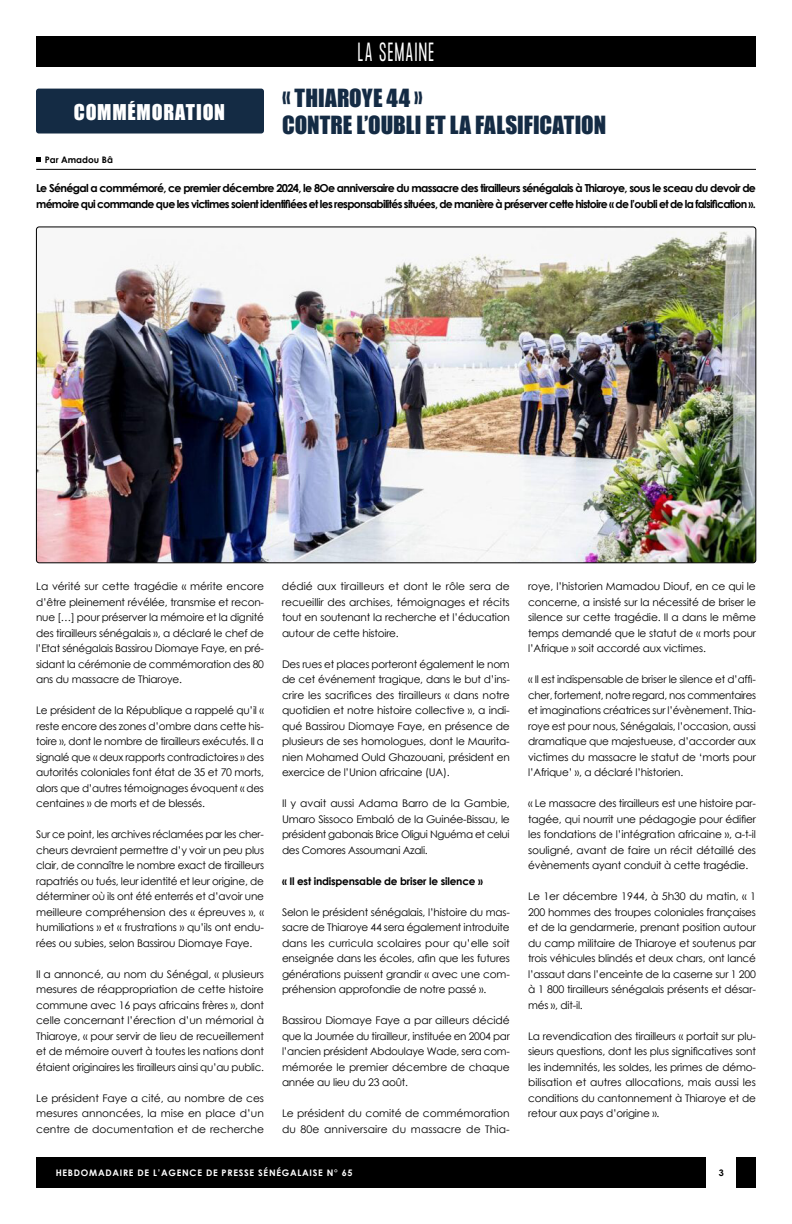
<style>
.page{position:relative;width:792px;height:1224px;background:#fff}
.page>*{position:absolute;margin:0;border:0;box-sizing:border-box;transform-origin:0 0}
.t1{font:23px/27px "Impact";color:#142b44}
.t2{font:300 23px "Formula Condensed";letter-spacing:.075em;color:#fff;scale:.8 1}
.t3{font:20px "Impact";letter-spacing:.035em;color:#fff}
.t4{font:700 11px/16px "Century Gothic";letter-spacing:-.065em;color:#000}
.t5{font:10.5px/15.5px "Century Gothic";letter-spacing:-.02em;color:#000;text-align:justify}
.t6{font:700 10.5px "Century Gothic";letter-spacing:-.02em;color:#000}
.t7{font:700 9px "Century Gothic";letter-spacing:.08em;color:#fff}
.t8{font:700 9px "Century Gothic";color:#000}
</style>
<div class="page">
<div style="left:36px;top:36px;width:720px;height:31px;background:#000"></div>
<div style="left:36px;top:1157px;width:720px;height:31px;background:#000"></div>
<div style="left:706px;top:1155px;width:30px;height:35px;background:#fff"></div>
<img style="left:36px;top:227px;width:720px;height:336px">
<div style="left:36px;top:89px;width:228px;height:45px;background:#142b44;border-radius:3px"></div>
<hr style="left:36px;top:169px;width:720px;height:1px;background:#000">
<svg style="left:36px;top:157px;width:5px;height:5px"></svg>
<h2 class="t3" style="left:74px;top:97px;width:153px">COMMÉMORATION</h2>
<p class="t8" style="left:45px;top:153px;width:70px">Par Amadou Bâ</p>
<h1 class="t2" style="left:358px;top:38px;width:97px">LA SEMAINE</h1>
<h1 class="t1" style="left:282px;top:84px;width:326px">« THIAROYE 44 »<br>CONTRE L’OUBLI ET LA FALSIFICATION</h1>
<p class="t4" style="left:36px;top:179px;width:721px">Le Sénégal a commémoré, ce premier décembre 2024, le 8Oe anniversaire du massacre des tirailleurs sénégalais à Thiaroye, sous le sceau du devoir de mémoire qui commande que les victimes soient identifiées et les responsabilités situées, de manière à préserver cette histoire « de l’oubli et de la falsification ».</p>
<p class="t5" style="left:36px;top:578px;width:229px">La vérité sur cette tragédie « mérite encore d’être pleinement révélée, transmise et recon&shy;nue […] pour préserver la mémoire et la dignité des tirailleurs sénégalais », a déclaré le chef de l’Etat sénégalais Bassirou Diomaye Faye, en pré&shy;sidant la cérémonie de commémoration des 80 ans du massacre de Thiaroye.</p>
<p class="t5" style="left:36px;top:702px;width:229px">Le président de la République a rappelé qu’il « reste encore des zones d’ombre dans cette his&shy;toire », dont le nombre de tirailleurs exécutés. Il a signalé que « deux rapports contradictoires » des autorités coloniales font état de 35 et 70 morts, alors que d’autres témoignages évoquent « des centaines » de morts et de blessés.</p>
<p class="t5" style="left:36px;top:826px;width:229px">Sur ce point, les archives réclamées par les cher&shy;cheurs devraient permettre d’y voir un peu plus clair, de connaître le nombre exact de tirailleurs rapatriés ou tués, leur identité et leur origine, de déterminer où ils ont été enterrés et d’avoir une meilleure compréhension des « épreuves », « humiliations » et « frustrations » qu’ils ont endu&shy;rées ou subies, selon Bassirou Diomaye Faye.</p>
<p class="t5" style="left:36px;top:966px;width:229px">Il a annoncé, au nom du Sénégal, « plusieurs mesures de réappropriation de cette histoire commune avec 16 pays africains frères », dont celle concernant l’érection d’un mémorial à Thiaroye, « pour servir de lieu de recueillement et de mémoire ouvert à toutes les nations dont étaient originaires les tirailleurs ainsi qu’au public.</p>
<p class="t5" style="left:36px;top:1090px;width:229px">Le président Faye a cité, au nombre de ces mesures annoncées, la mise en place d’un centre de documentation et de recherche</p>
<p class="t5" style="left:282px;top:578px;width:229px">dédié aux tirailleurs et dont le rôle sera de recueillir des archises, témoignages et récits tout en soutenant la recherche et l’éducation autour de cette histoire.</p>
<p class="t5" style="left:282px;top:656px;width:229px">Des rues et places porteront également le nom de cet événement tragique, dans le but d’ins&shy;crire les sacrifices des tirailleurs « dans notre quotidien et notre histoire collective », a indi&shy;qué Bassirou Diomaye Faye, en présence de plusieurs de ses homologues, dont le Maurita&shy;nien Mohamed Ould Ghazouani, président en exercice de l’Union africaine (UA).</p>
<p class="t5" style="left:282px;top:795px;width:229px">Il y avait aussi Adama Barro de la Gambie, Umaro Sissoco Embaló de la Guinée-Bissau, le président gabonais Brice Oligui Nguéma et celui des Comores Assoumani Azali.</p>
<p class="t6" style="left:282px;top:873px;width:202px">« Il est indispensable de briser le silence »</p>
<p class="t5" style="left:282px;top:904px;width:229px">Selon le président sénégalais, l’histoire du mas&shy;sacre de Thiaroye 44 sera également introduite dans les curricula scolaires pour qu’elle soit enseignée dans les écoles, afin que les futures générations puissent grandir « avec une com&shy;préhension approfondie de notre passé ».</p>
<p class="t5" style="left:282px;top:1012px;width:229px">Bassirou Diomaye Faye a par ailleurs décidé que la Journée du tirailleur, instituée en 2004 par l’ancien président Abdoulaye Wade, sera com&shy;mémorée le premier décembre de chaque année au lieu du 23 août.</p>
<p class="t5" style="left:282px;top:1105px;width:229px">Le président du comité de commémoration du 80e anniversaire du massacre de Thia-</p>
<p class="t5" style="left:528px;top:578px;width:229px">roye, l’historien Mamadou Diouf, en ce qui le concerne, a insisté sur la nécessité de briser le silence sur cette tragédie. Il a dans le même temps demandé que le statut de « morts pour l’Afrique » soit accordé aux victimes.</p>
<p class="t5" style="left:528px;top:671px;width:229px">« Il est indispensable de briser le silence et d’affi&shy;cher, fortement, notre regard, nos commentaires et imaginations créatrices sur l’évènement. Thia&shy;roye est pour nous, Sénégalais, l’occasion, aussi dramatique que majestueuse, d’accorder aux victimes du massacre le statut de ‘morts pour l’Afrique’ », a déclaré l’historien.</p>
<p class="t5" style="left:528px;top:795px;width:229px">« Le massacre des tirailleurs est une histoire par&shy;tagée, qui nourrit une pédagogie pour édifier les fondations de l’intégration africaine », a-t-il souligné, avant de faire un récit détaillé des évènements ayant conduit à cette tragédie.</p>
<p class="t5" style="left:528px;top:888px;width:229px">Le 1er décembre 1944, à 5h30 du matin, « 1<br>200 hommes des troupes coloniales françaises et de la gendarmerie, prenant position autour du camp militaire de Thiaroye et soutenus par trois véhicules blindés et deux chars, ont lancé l’assaut dans l’enceinte de la caserne sur 1 200 à 1 800 tirailleurs sénégalais présents et désar&shy;més », dit-il.</p>
<p class="t5" style="left:528px;top:1028px;width:229px">La revendication des tirailleurs « portait sur plu&shy;sieurs questions, dont les plus significatives sont les indemnités, les soldes, les primes de démo&shy;bilisation et autres allocations, mais aussi les conditions du cantonnement à Thiaroye et de retour aux pays d’origine ».</p>
<p class="t7" style="left:56px;top:1166px;width:298px">HEBDOMADAIRE DE L’AGENCE DE PRESSE SÉNÉGALAISE N° 65</p>
<p class="t8" style="left:719px;top:1166px;width:7px">3</p>
</div>
